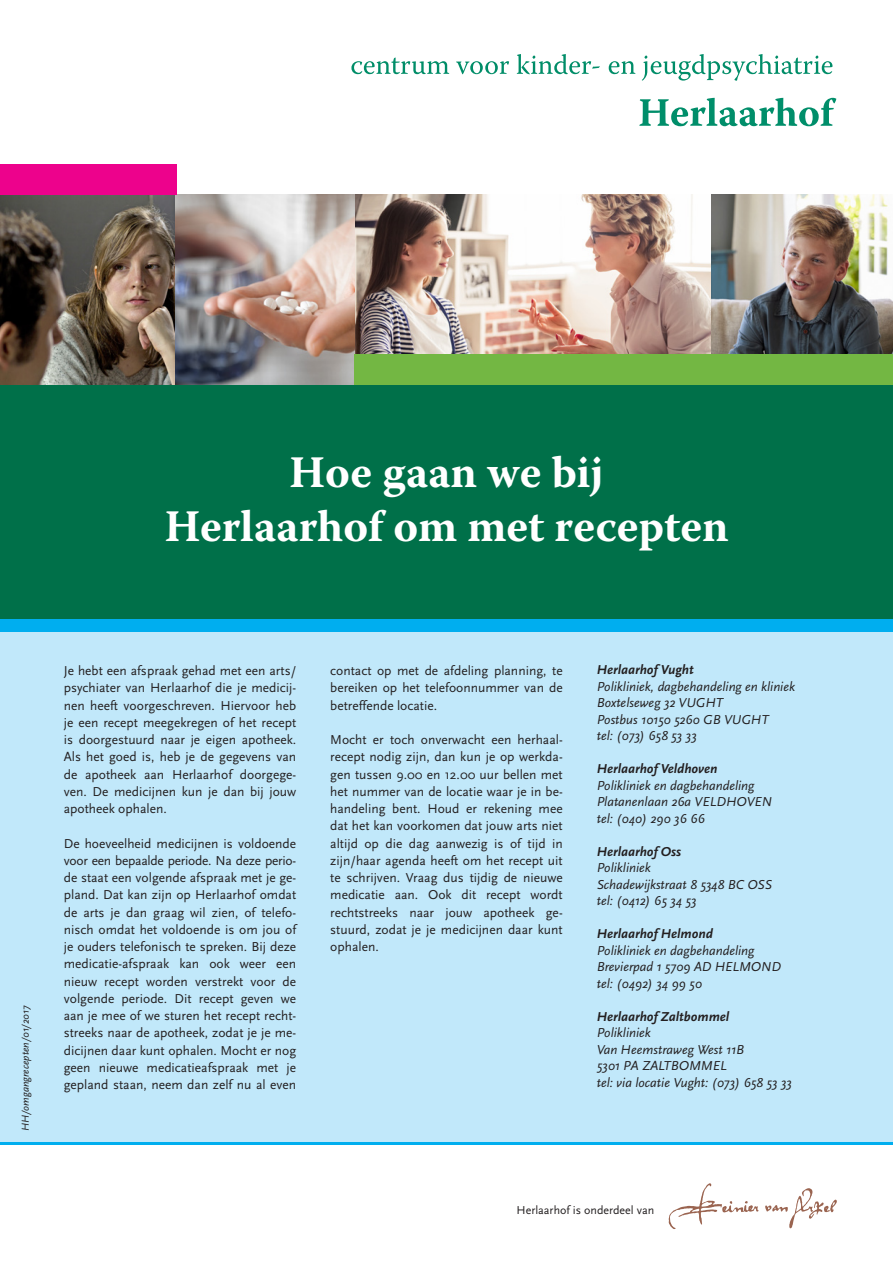
<style>
.page{position:relative;width:893px;height:1263px;background:#fff}
.page>*{position:absolute;margin:0;border:0;box-sizing:border-box;transform-origin:0 0}
.t1{font:700 45px "Warnock Pro";color:#fff}
.t2{font:13.5px/17.2px "Scala Sans";color:#231f20;text-align:justify}
.t3{font:italic 13.5px "Scala Sans";color:#231f20}
.t4{font:italic 700 13.5px "Scala Sans";color:#231f20}
.t5{font:12px "Scala Sans";color:#231f20}
.t6{font:italic 10.5px "Scala Sans";color:#231f20}
</style>
<div class="page">
<div style="left:0;top:631px;width:893px;height:514px;background:#c1e8fa"></div>
<svg style="left:669px;top:1183px;width:168px;height:46px"></svg>
<hr style="left:0;top:1142px;width:893px;height:3px;background:#00aeef">
<img style="left:355px;top:195px;width:357px;height:159px">
<img style="left:712px;top:195px;width:181px;height:159px">
<img style="left:0;top:195px;width:176px;height:190px">
<img style="left:176px;top:195px;width:179px;height:190px">
<svg style="left:351px;top:58px;width:98px;height:16px"></svg>
<svg style="left:456px;top:61px;width:53px;height:13px"></svg>
<svg style="left:517px;top:54px;width:83px;height:20px"></svg>
<svg style="left:609px;top:61px;width:26px;height:13px"></svg>
<svg style="left:642px;top:54px;width:190px;height:27px"></svg>
<svg style="left:639px;top:98px;width:197px;height:28px"></svg>
<div style="left:0;top:385px;width:893px;height:246px;background:#007049"></div>
<div style="left:355px;top:354px;width:538px;height:31px;background:#73b743"></div>
<div style="left:0;top:164px;width:176px;height:31px;background:#ed028c"></div>
<div style="left:0;top:619px;width:893px;height:12px;background:#00aeef"></div>
<p class="t1" style="left:289px;top:445px;width:316px">Hoe gaan we bij</p>
<p class="t1" style="left:164px;top:499px;width:566px">Herlaarhof om met recepten</p>
<p class="t6" style="left:19px;top:1131px;width:127px;rotate:-90deg">HH/omgangrecepten/01/2017</p>
<p class="t2" style="left:64px;top:662px;width:234px">Je hebt een afspraak gehad met een arts/ psychiater van Herlaarhof die je medicij&shy;nen heeft voorgeschreven. Hiervoor heb je een recept meegekregen of het recept is doorgestuurd naar je eigen apotheek.<br>Als het goed is, heb je de gegevens van de apotheek aan Herlaarhof doorgege&shy;ven. De medicijnen kun je dan bij jouw apotheek ophalen.</p>
<p class="t2" style="left:64px;top:834px;width:234px">De hoeveelheid medicijnen is voldoende voor een bepaalde periode. Na deze perio&shy;de staat een volgende afspraak met je ge&shy;pland. Dat kan zijn op Herlaarhof omdat de arts je dan graag wil zien, of telefo&shy;nisch omdat het voldoende is om jou of je ouders telefonisch te spreken. Bij deze medicatie-afspraak kan ook weer een nieuw recept worden verstrekt voor de volgende periode. Dit recept geven we aan je mee of we sturen het recept recht&shy;streeks naar de apotheek, zodat je je me&shy;dicijnen daar kunt ophalen. Mocht er nog geen nieuwe medicatieafspraak met je gepland staan, neem dan zelf nu al even</p>
<p class="t2" style="left:330px;top:662px;width:234px">contact op met de afdeling planning, te bereiken op het telefoonnummer van de betreffende locatie.</p>
<p class="t2" style="left:330px;top:731px;width:234px">Mocht er toch onverwacht een herhaal&shy;recept nodig zijn, dan kun je op werkda&shy;gen tussen 9.00 en 12.00 uur bellen met het nummer van de locatie waar je in be&shy;handeling bent. Houd er rekening mee dat het kan voorkomen dat jouw arts niet altijd op die dag aanwezig is of tijd in zijn/haar agenda heeft om het recept uit te schrijven. Vraag dus tijdig de nieuwe medicatie aan. Ook dit recept wordt rechtstreeks naar jouw apotheek ge&shy;stuurd, zodat je je medicijnen daar kunt ophalen.</p>
<p class="t4" style="left:597px;top:662px;width:99px">Herlaarhof Vught</p>
<p class="t3" style="left:597px;top:678px;width:200px">Polikliniek, dagbehandeling en kliniek</p>
<p class="t3" style="left:597px;top:695px;width:128px">Boxtelseweg 32 VUGHT</p>
<p class="t3" style="left:597px;top:711px;width:173px">Postbus 10150 5260 GB VUGHT</p>
<p class="t3" style="left:597px;top:728px;width:101px">tel: (073) 658 53 33</p>
<p class="t4" style="left:597px;top:761px;width:122px">Herlaarhof Veldhoven</p>
<p class="t3" style="left:597px;top:777px;width:159px">Polikliniek en dagbehandeling</p>
<p class="t3" style="left:597px;top:794px;width:177px">Platanenlaan 26a VELDHOVEN</p>
<p class="t3" style="left:597px;top:810px;width:110px">tel: (040) 290 36 66</p>
<p class="t4" style="left:597px;top:843px;width:86px">Herlaarhof Oss</p>
<p class="t3" style="left:597px;top:860px;width:56px">Polikliniek</p>
<p class="t3" style="left:597px;top:876px;width:177px">Schadewijkstraat 8 5348 BC OSS</p>
<p class="t3" style="left:597px;top:893px;width:101px">tel: (0412) 65 34 53</p>
<p class="t4" style="left:597px;top:926px;width:118px">Herlaarhof Helmond</p>
<p class="t3" style="left:597px;top:942px;width:159px">Polikliniek en dagbehandeling</p>
<p class="t3" style="left:597px;top:959px;width:186px">Brevierpad 1 5709 AD HELMOND</p>
<p class="t3" style="left:597px;top:975px;width:107px">tel: (0492) 34 99 50</p>
<p class="t4" style="left:597px;top:1008px;width:134px">Herlaarhof Zaltbommel</p>
<p class="t3" style="left:597px;top:1025px;width:56px">Polikliniek</p>
<p class="t3" style="left:597px;top:1041px;width:149px">Van Heemstraweg West 11B</p>
<p class="t3" style="left:597px;top:1058px;width:131px">5301 PA ZALTBOMMEL</p>
<p class="t3" style="left:597px;top:1074px;width:197px">tel: via locatie Vught: (073) 658 53 33</p>
<p class="t5" style="left:516px;top:1203px;width:139px">Herlaarhof is onderdeel van</p>
</div>
